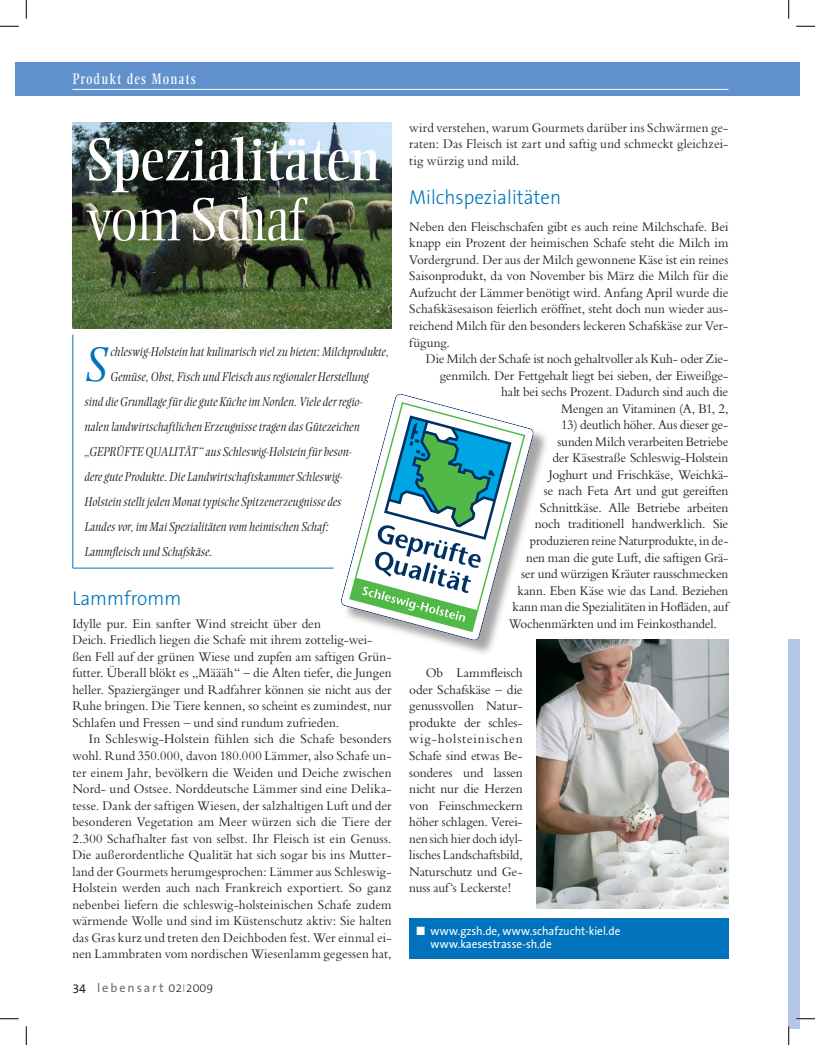
<style>
.page{position:relative;width:815px;height:1045px;background:#fff}
.page>*{position:absolute;margin:0;border:0;box-sizing:border-box;transform-origin:0 0}
.t1{font:60px "Ellington";letter-spacing:-.01em;color:#fff;scale:.95 1}
.t2{font:300 60px "Ellington";letter-spacing:-.01em;color:#fff;scale:.95 1}
.t3{font:italic 300 47.75px "Ellington";color:#0073bc;scale:.95 1}
.t4{font:300 20px "The Sans Expo";color:#0073bc;scale:.95 1}
.t5{font:15px "Ellington";letter-spacing:.095em;color:#fff;scale:.85 1}
.t6{font:13.75px/16.5px "Bembo";letter-spacing:-.005em;color:#231f20;text-align:justify;scale:.95 1}
.t7{font:13.75px/16.5px "Bembo";letter-spacing:-.005em;color:#231f20}
.t8{font:13.75px/16.5px "Bembo";letter-spacing:-.005em;color:#231f20;text-align:justify;scale:.96 1}
.t9{font:13.75px/16.5px "Bembo";letter-spacing:-.005em;color:#231f20;text-align:justify;scale:.94 1}
.t10{font:13.75px "Bembo";letter-spacing:-.005em;color:#231f20;scale:.93 1}
.t11{font:italic 300 12.5px "Ellington";letter-spacing:.005em;color:#231f20;scale:.95 1}
.t12{font:12.5px "The Sans Expo";letter-spacing:.15em;color:#6c6d70}
.t13{font:11.88px/13.8px "The Sans Expo";color:#fff;scale:.95 1}
.s1{color:#231f20}
.s2{font-weight:300;color:#231f20}
.s3{font-weight:300;font-size:7.5px}
</style>
<div class="page">
<div style="left:788px;top:639px;width:11px;height:390px;background:#b5c7e6"></div>
<div style="left:16px;top:63px;width:783px;height:33px;background:#6091cc"></div>
<hr style="left:72px;top:89px;width:656px;height:1px;background:#fff">
<hr style="left:72px;top:335px;width:1px;height:233px;background:#0073bc">
<hr style="left:73px;top:567px;width:260px;height:1px;background:#0073bc">
<div style="left:341px;top:395px;width:209px;height:262px;background:#231f20;opacity:.4"></div>
<svg style="left:341px;top:394px;width:194px;height:248px"></svg>
<svg style="left:348px;top:401px;width:178px;height:232px"></svg>
<svg style="left:350px;top:414px;width:163px;height:217px"></svg>
<img style="left:72px;top:123px;width:319px;height:205px">
<img style="left:536px;top:639px;width:192px;height:270px">
<div style="left:409px;top:917px;width:319px;height:41px;background:#0073bc"></div>
<svg style="left:0;top:25px;width:19px;height:2px"></svg>
<svg style="left:796px;top:25px;width:18px;height:2px"></svg>
<svg style="left:0;top:1018px;width:19px;height:1px"></svg>
<svg style="left:796px;top:1018px;width:18px;height:1px"></svg>
<svg style="left:25px;top:0;width:2px;height:19px"></svg>
<svg style="left:25px;top:1026px;width:2px;height:19px"></svg>
<svg style="left:788px;top:0;width:1px;height:19px"></svg>
<svg style="left:788px;top:1026px;width:1px;height:19px"></svg>
<p class="t5" style="left:72px;top:70px;width:147px">Produkt des Monats</p>
<h1 class="t1" style="left:86px;top:126px;width:311px">Spezialitäten</h1>
<h1 class="t2" style="left:86px;top:186px;width:231px">vom Schaf</h1>
<h2 class="t3" style="left:84px;top:338px;width:24px">S</h2>
<p class="t11" style="left:110px;top:345px;width:295px">chleswig-Holstein hat kulinarisch viel zu bieten: Milchprodukte,</p>
<p class="t11" style="left:110px;top:370px;width:273px">Gemüse, Obst, Fisch und Fleisch aus regionaler Herstellung</p>
<p class="t11" style="left:84px;top:395px;width:294px">sind die Grundlage für die gute Küche im Norden. Viele der regio-</p>
<p class="t11" style="left:84px;top:420px;width:291px">nalen landwirtschaftlichen Erzeugnisse tragen das Gütezeichen</p>
<p class="t11" style="left:84px;top:445px;width:283px">„GEPRÜFTE QUALITÄT“ aus Schleswig-Holstein für beson-</p>
<p class="t11" style="left:84px;top:470px;width:273px">dere gute Produkte. Die Landwirtschaftskammer Schleswig-</p>
<p class="t11" style="left:84px;top:495px;width:272px">Holstein stellt jeden Monat typische Spitzenerzeugnisse des</p>
<p class="t11" style="left:84px;top:520px;width:258px">Landes vor, im Mai Spezialitäten vom heimischen Schaf:</p>
<p class="t11" style="left:84px;top:545px;width:136px">Lammfleisch und Schafskäse.</p>
<h3 class="t4" style="left:72px;top:587px;width:116px">Lammfromm</h3>
<p class="t7" style="left:72px;top:615px;width:320px">Idylle pur. Ein sanfter Wind streicht über den<br>Deich. Friedlich liegen die Schafe mit ihrem zottelig-wei&shy;ßen Fell auf der grünen Wiese und zupfen am saftigen Grün&shy;futter. Überall blökt es „Määäh“ – die Alten tiefer, die Jungen heller. Spaziergänger und Radfahrer können sie nicht aus der Ruhe bringen. Die Tiere kennen, so scheint es zumindest, nur Schlafen und Fressen – und sind rundum zufrieden.</p>
<p class="t8" style="left:72px;top:730px;width:334px;text-indent:17px">In Schleswig-Holstein fühlen sich die Schafe besonders wohl. Rund 350.000, davon 180.000 Lämmer, also Schafe un&shy;ter einem Jahr, bevölkern die Weiden und Deiche zwischen Nord- und Ostsee. Norddeutsche Lämmer sind eine Delika&shy;tesse. Dank der saftigen Wiesen, der salzhaltigen Luft und der besonderen Vegetation am Meer würzen sich die Tiere der 2.300 Schafhalter fast von selbst. Ihr Fleisch ist ein Genuss.<br>Die außerordentliche Qualität hat sich sogar bis ins Mutter&shy;land der Gourmets herumgesprochen: Lämmer aus Schleswig-Holstein werden auch nach Frankreich exportiert. So ganz nebenbei liefern die schleswig-holsteinischen Schafe zudem wärmende Wolle und sind im Küstenschutz aktiv: Sie halten das Gras kurz und treten den Deichboden fest. Wer einmal ei&shy;nen Lammbraten vom nordischen Wiesenlamm gegessen hat,</p>
<p class="t12" style="left:72px;top:980px;width:142px"><span class="s1">34</span> lebensart <span class="s2">02</span><span class="s3">|</span><span class="s2">2009</span></p>
<p class="t9" style="left:409px;top:119px;width:341px">wird verstehen, warum Gourmets darüber ins Schwärmen ge&shy;raten: Das Fleisch ist zart und saftig und schmeckt gleichzei&shy;tig würzig und mild.</p>
<h3 class="t4" style="left:409px;top:186px;width:161px">Milchspezialitäten</h3>
<p class="t6" style="left:409px;top:218px;width:337px">Neben den Fleischschafen gibt es auch reine Milchschafe. Bei knapp ein Prozent der heimischen Schafe steht die Milch im Vordergrund. Der aus der Milch gewonnene Käse ist ein reines Saisonprodukt, da von November bis März die Milch für die Aufzucht der Lämmer benötigt wird. Anfang April wurde die Schafskäsesaison feierlich eröffnet, steht doch nun wieder aus&shy;reichend Milch für den besonders leckeren Schafskäse zur Ver&shy;fügung.</p>
<p class="t6" style="left:425px;top:350px;width:320px;text-align:right">Die Milch der Schafe ist noch gehaltvoller als Kuh- oder Zie&shy;genmilch. Der Fettgehalt liegt bei sieben, der Eiweißge&shy;halt bei sechs Prozent. Dadurch sind auch die<br>Mengen an Vitaminen (A, B1, 2,</p>
<p class="t6" style="left:561px;top:416px;width:177px">13) deutlich höher. Aus dieser ge-</p>
<p class="t9" style="left:557px;top:433px;width:183px">sunden Milch verarbeiten Betriebe</p>
<p class="t6" style="left:552px;top:449px;width:187px">der Käsestraße Schleswig-Holstein</p>
<p class="t7" style="left:548px;top:466px;width:181px">Joghurt und Frischkäse, Weichkä-</p>
<p class="t7" style="left:543px;top:482px;width:186px">se nach Feta Art und gut gereiften</p>
<p class="t7" style="left:539px;top:499px;width:190px">Schnittkäse. Alle Betriebe arbeiten</p>
<p class="t7" style="left:534px;top:515px;width:195px">noch traditionell handwerklich. Sie</p>
<p class="t10" style="left:529px;top:532px;width:215px">produzieren reine Naturprodukte, in de-</p>
<p class="t6" style="left:526px;top:549px;width:214px">nen man die gute Luft, die saftigen Grä-</p>
<p class="t6" style="left:521px;top:565px;width:219px">ser und würzigen Kräuter rausschmecken</p>
<p class="t6" style="left:517px;top:582px;width:223px">kann. Eben Käse wie das Land. Beziehen</p>
<p class="t6" style="left:512px;top:598px;width:229px">kann man die Spezialitäten in Hofläden, auf</p>
<p class="t6" style="left:508px;top:615px;width:220px">Wochenmärkten und im Feinkosthandel.</p>
<p class="t7" style="left:409px;top:664px;width:115px;text-align:justify;text-indent:17px">Ob Lammfleisch oder Schafskäse – die genussvollen Natur&shy;produkte der schles&shy;wig-holsteinischen Schafe sind etwas Be&shy;sonderes und lassen nicht nur die Herzen von Feinschmeckern höher schlagen. Verei&shy;nen sich hier doch idyl&shy;lisches Landschaftsbild, Naturschutz und Ge&shy;nuss auf‘s Leckerste!</p>
<p class="t13" style="left:430px;top:924px;width:201px;text-indent:-14px">■ www.gzsh.de, www.schafzucht-kiel.de www.kaesestrasse-sh.de</p>
</div>
